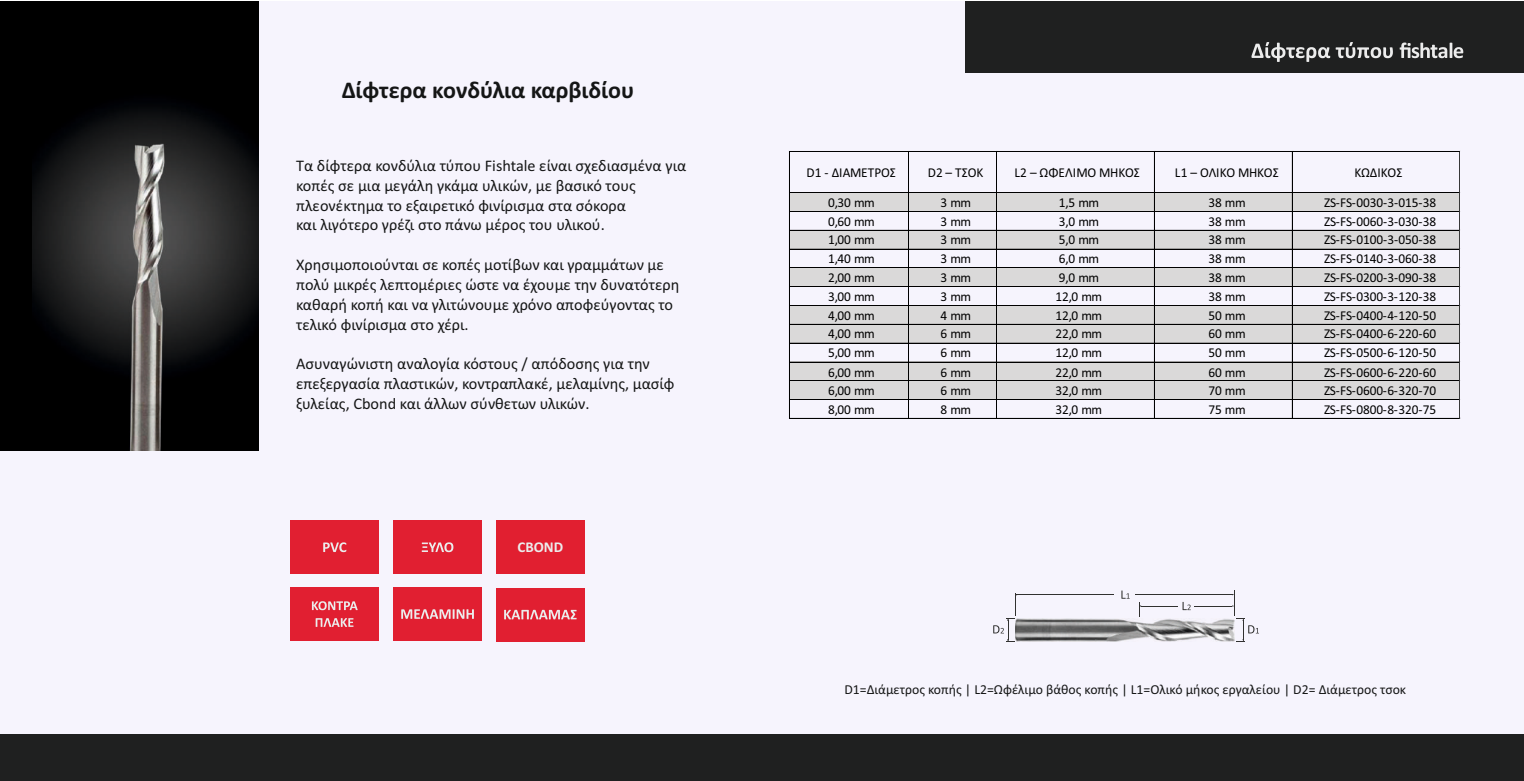
<style>
.page{position:relative;width:1524px;height:781px;background:#fff}
.page>*{position:absolute;margin:0;border:0;box-sizing:border-box;transform-origin:0 0}
.t1{font:700 24px "Calibri";color:#151616}
.t2{font:16.25px/19.9px "Calibri";color:#151616}
.t3{font:700 15px "Calibri";color:#ececec}
.t4{font:13.75px "Calibri";color:#151616}
.t5{font:13.5px "Calibri";letter-spacing:-.01em;color:#000}
</style>
<div class="page">
<div style="left:762px;top:1px;width:762px;height:780px;background:#f6f4fd"></div>
<div style="left:0;top:1px;width:762px;height:780px;background:#f6f4fd"></div>
<div style="left:762px;top:735px;width:762px;height:46px;background:#1f2020"></div>
<div style="left:965px;top:1px;width:559px;height:72px;background:#1f2020"></div>
<div style="left:0;top:1px;width:258px;height:449px;background:#000"></div>
<div style="left:0;top:735px;width:762px;height:46px;background:#1f2020"></div>
<svg style="left:789px;top:151px;width:672px;height:268px"></svg>
<svg style="left:1251px;top:42px;width:142px;height:20px"></svg>
<svg style="left:1399px;top:43px;width:64px;height:15px"></svg>
<img style="left:1022px;top:618px;width:210px;height:23px">
<hr style="left:1016px;top:594px;width:97px;height:1px;background:#313130">
<svg style="left:993px;top:593px;width:29px;height:49px"></svg>
<svg style="left:1121px;top:590px;width:8px;height:9px"></svg>
<hr style="left:1135px;top:594px;width:97px;height:1px;background:#313130">
<svg style="left:1232px;top:591px;width:27px;height:51px"></svg>
<svg style="left:1182px;top:602px;width:9px;height:8px"></svg>
<hr style="left:1194px;top:606px;width:38px;height:1px;background:#313130">
<hr style="left:1141px;top:606px;width:36px;height:1px;background:#313130">
<svg style="left:1139px;top:602px;width:2px;height:15px"></svg>
<img style="left:32px;top:107px;width:226px;height:343px">
<div style="left:393px;top:521px;width:89px;height:53px;background:#e11f31"></div>
<svg style="left:422px;top:542px;width:31px;height:10px"></svg>
<div style="left:290px;top:521px;width:89px;height:53px;background:#e11f31"></div>
<svg style="left:323px;top:542px;width:23px;height:10px"></svg>
<div style="left:290px;top:587px;width:89px;height:53px;background:#e11f31"></div>
<svg style="left:312px;top:601px;width:46px;height:9px"></svg>
<svg style="left:316px;top:618px;width:37px;height:9px"></svg>
<div style="left:393px;top:587px;width:89px;height:53px;background:#e11f31"></div>
<svg style="left:401px;top:609px;width:73px;height:10px"></svg>
<div style="left:496px;top:588px;width:89px;height:53px;background:#e11f31"></div>
<svg style="left:504px;top:610px;width:72px;height:9px"></svg>
<div style="left:496px;top:521px;width:89px;height:53px;background:#e11f30"></div>
<h1 class="t1" style="left:342px;top:80px;width:294px">Δίφτερα κονδύλια καρβιδίου</h1>
<p class="t2" style="left:296px;top:157px;width:392px">Τα δίφτερα κονδύλια τύπου Fishtale είναι σχεδιασμένα για κοπές σε μια μεγάλη γκάμα υλικών, με βασικό τους πλεονέκτημα το εξαιρετικό φινίρισμα στα σόκορα<br>και λιγότερο γρέζι στο πάνω μέρος του υλικού.</p>
<p class="t2" style="left:296px;top:256px;width:385px">Χρησιμοποιούνται σε κοπές μοτίβων και γραμμάτων με πολύ μικρές λεπτομέριες ώστε να έχουμε την δυνατότερη καθαρή κοπή και να γλιτώνουμε χρόνο αποφεύγοντας το τελικό φινίρισμα στο χέρι.</p>
<p class="t2" style="left:296px;top:355px;width:380px">Ασυναγώνιστη αναλογία κόστους / απόδοσης για την επεξεργασία πλαστικών, κοντραπλακέ, μελαμίνης, μασίφ ξυλείας, Cbond και άλλων σύνθετων υλικών.</p>
<p class="t3" style="left:517px;top:541px;width:47px">CBOND</p>
<p class="t5" style="left:806px;top:166px;width:91px">D1 - ΔΙΑΜΕΤΡΟΣ</p>
<p class="t5" style="left:928px;top:166px;width:57px">D2 – ΤΣΟΚ</p>
<p class="t5" style="left:1014px;top:166px;width:127px">L2 – ΩΦΕΛΙΜΟ ΜΗΚΟΣ</p>
<p class="t5" style="left:1175px;top:166px;width:105px">L1 – ΟΛΙΚΟ ΜΗΚΟΣ</p>
<p class="t5" style="left:1354px;top:166px;width:50px">ΚΩΔΙΚΟΣ</p>
<p class="t5" style="left:828px;top:197px;width:48px">0,30 mm</p>
<p class="t5" style="left:940px;top:197px;width:32px">3 mm</p>
<p class="t5" style="left:1059px;top:197px;width:42px">1,5 mm</p>
<p class="t5" style="left:1208px;top:197px;width:39px">38 mm</p>
<p class="t5" style="left:1324px;top:197px;width:114px">ZS-FS-0030-3-015-38</p>
<p class="t5" style="left:828px;top:216px;width:48px">0,60 mm</p>
<p class="t5" style="left:940px;top:216px;width:32px">3 mm</p>
<p class="t5" style="left:1059px;top:216px;width:42px">3,0 mm</p>
<p class="t5" style="left:1208px;top:216px;width:39px">38 mm</p>
<p class="t5" style="left:1324px;top:216px;width:114px">ZS-FS-0060-3-030-38</p>
<p class="t5" style="left:828px;top:234px;width:48px">1,00 mm</p>
<p class="t5" style="left:940px;top:234px;width:32px">3 mm</p>
<p class="t5" style="left:1059px;top:234px;width:42px">5,0 mm</p>
<p class="t5" style="left:1208px;top:234px;width:39px">38 mm</p>
<p class="t5" style="left:1324px;top:234px;width:114px">ZS-FS-0100-3-050-38</p>
<p class="t5" style="left:828px;top:253px;width:48px">1,40 mm</p>
<p class="t5" style="left:940px;top:253px;width:32px">3 mm</p>
<p class="t5" style="left:1059px;top:253px;width:42px">6,0 mm</p>
<p class="t5" style="left:1208px;top:253px;width:39px">38 mm</p>
<p class="t5" style="left:1324px;top:253px;width:114px">ZS-FS-0140-3-060-38</p>
<p class="t5" style="left:828px;top:272px;width:48px">2,00 mm</p>
<p class="t5" style="left:940px;top:272px;width:32px">3 mm</p>
<p class="t5" style="left:1059px;top:272px;width:42px">9,0 mm</p>
<p class="t5" style="left:1208px;top:272px;width:39px">38 mm</p>
<p class="t5" style="left:1324px;top:272px;width:114px">ZS-FS-0200-3-090-38</p>
<p class="t5" style="left:828px;top:290px;width:48px">3,00 mm</p>
<p class="t5" style="left:940px;top:290px;width:32px">3 mm</p>
<p class="t5" style="left:1055px;top:290px;width:48px">12,0 mm</p>
<p class="t5" style="left:1208px;top:290px;width:39px">38 mm</p>
<p class="t5" style="left:1324px;top:290px;width:114px">ZS-FS-0300-3-120-38</p>
<p class="t5" style="left:828px;top:309px;width:48px">4,00 mm</p>
<p class="t5" style="left:940px;top:309px;width:32px">4 mm</p>
<p class="t5" style="left:1055px;top:309px;width:48px">12,0 mm</p>
<p class="t5" style="left:1208px;top:309px;width:39px">50 mm</p>
<p class="t5" style="left:1324px;top:309px;width:114px">ZS-FS-0400-4-120-50</p>
<p class="t5" style="left:828px;top:328px;width:48px">4,00 mm</p>
<p class="t5" style="left:940px;top:328px;width:32px">6 mm</p>
<p class="t5" style="left:1055px;top:328px;width:48px">22,0 mm</p>
<p class="t5" style="left:1208px;top:328px;width:39px">60 mm</p>
<p class="t5" style="left:1324px;top:328px;width:114px">ZS-FS-0400-6-220-60</p>
<p class="t5" style="left:828px;top:347px;width:48px">5,00 mm</p>
<p class="t5" style="left:940px;top:347px;width:32px">6 mm</p>
<p class="t5" style="left:1055px;top:347px;width:48px">12,0 mm</p>
<p class="t5" style="left:1208px;top:347px;width:39px">50 mm</p>
<p class="t5" style="left:1324px;top:347px;width:114px">ZS-FS-0500-6-120-50</p>
<p class="t5" style="left:828px;top:366px;width:48px">6,00 mm</p>
<p class="t5" style="left:940px;top:366px;width:32px">6 mm</p>
<p class="t5" style="left:1055px;top:366px;width:48px">22,0 mm</p>
<p class="t5" style="left:1208px;top:366px;width:39px">60 mm</p>
<p class="t5" style="left:1324px;top:366px;width:114px">ZS-FS-0600-6-220-60</p>
<p class="t5" style="left:828px;top:385px;width:48px">6,00 mm</p>
<p class="t5" style="left:940px;top:385px;width:32px">6 mm</p>
<p class="t5" style="left:1055px;top:385px;width:48px">32,0 mm</p>
<p class="t5" style="left:1208px;top:385px;width:39px">70 mm</p>
<p class="t5" style="left:1324px;top:385px;width:114px">ZS-FS-0600-6-320-70</p>
<p class="t5" style="left:828px;top:404px;width:48px">8,00 mm</p>
<p class="t5" style="left:940px;top:404px;width:32px">8 mm</p>
<p class="t5" style="left:1055px;top:404px;width:48px">32,0 mm</p>
<p class="t5" style="left:1208px;top:404px;width:39px">75 mm</p>
<p class="t5" style="left:1324px;top:404px;width:114px">ZS-FS-0800-8-320-75</p>
<p class="t4" style="left:844px;top:684px;width:563px">D1=Διάμετρος κοπής | L2=Ωφέλιμο βάθος κοπής | L1=Ολικό μήκος εργαλείου | D2= Διάμετρος τσοκ</p>
</div>
